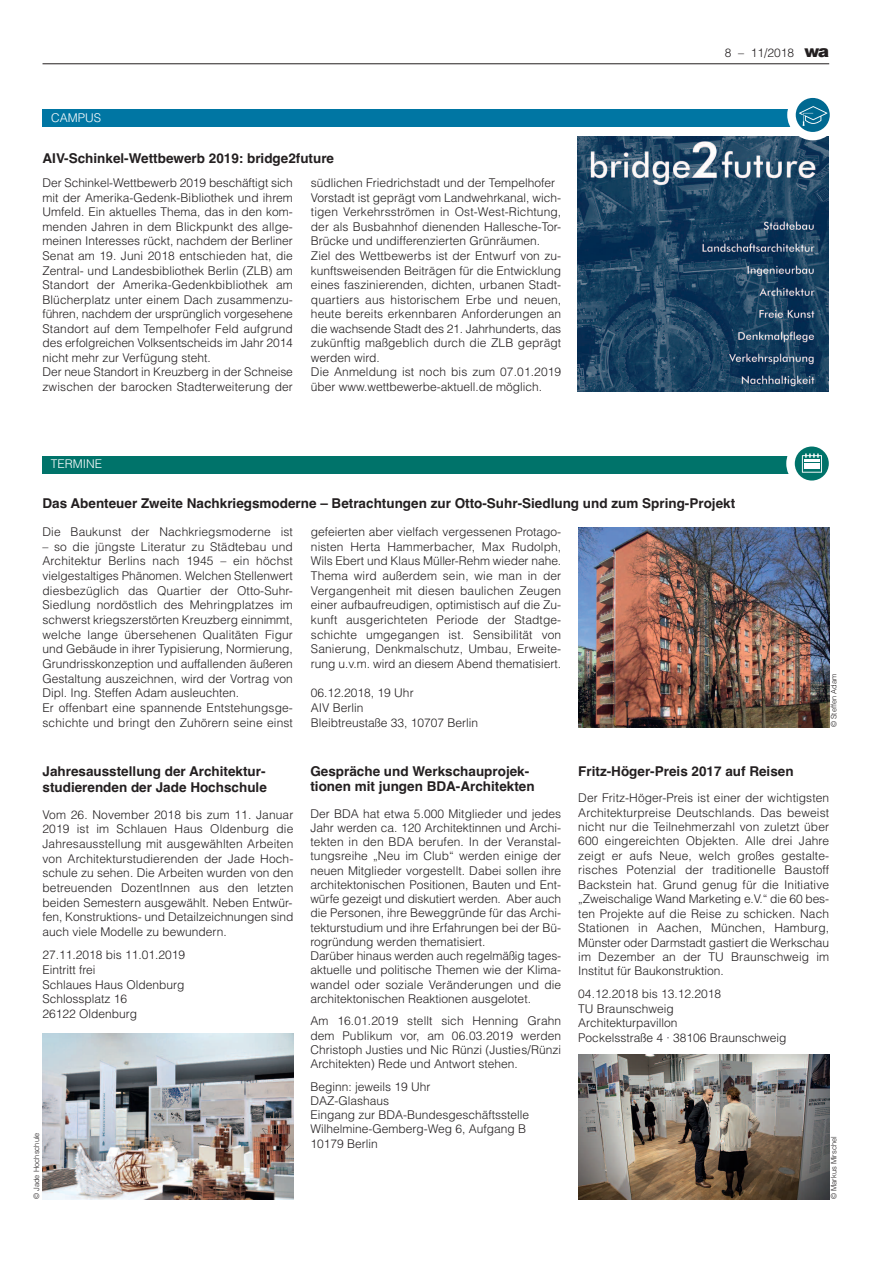
<style>
.page{position:relative;width:893px;height:1263px;background:#fff}
.page>*{position:absolute;margin:0;border:0;box-sizing:border-box;transform-origin:0 0}
.t1{font:700 13.5px/15.8px "Helvetica";color:#231f20}
.t2{font:300 12px/14.7px "Helvetica";color:#231f20}
.t3{font:300 12px "Helvetica";color:#fff}
.t4{font:300 7.5px "Helvetica";color:#231f20}
.s1{font-weight:900;font-size:16.5px}
</style>
<div class="page">
<img style="left:577px;top:136px;width:251px;height:255px">
<div style="left:43px;top:109px;width:770px;height:17px;background:#0076a3"></div>
<div style="left:787px;top:89px;width:51px;height:51px;background:#fff;border-radius:50%"></div>
<div style="left:796px;top:98px;width:34px;height:34px;background:#006991;border-radius:50%"></div>
<svg style="left:799px;top:106px;width:28px;height:20px"></svg>
<img style="left:578px;top:527px;width:251px;height:200px">
<img style="left:43px;top:1033px;width:250px;height:166px">
<img style="left:578px;top:1054px;width:251px;height:145px">
<hr style="left:43px;top:64px;width:786px;height:1px;background:#231f20">
<div style="left:43px;top:456px;width:754px;height:17px;background:#00736a"></div>
<div style="left:786px;top:438px;width:51px;height:51px;background:#fff;border-radius:50%"></div>
<div style="left:795px;top:446px;width:34px;height:34px;background:#00736a;border-radius:50%"></div>
<svg style="left:802px;top:453px;width:20px;height:20px"></svg>
<p class="t3" style="left:51px;top:111px;width:51px">CAMPUS</p>
<p class="t1" style="left:43px;top:151px;width:293px">AIV-Schinkel-Wettbewerb 2019: bridge2future</p>
<p class="t2" style="left:43px;top:176px;width:252px">Der Schinkel-Wettbewerb 2019 beschäftigt sich mit der Amerika-Gedenk-Bibliothek und ihrem Umfeld. Ein aktuelles Thema, das in den kom&shy;menden Jahren in dem Blickpunkt des allge&shy;meinen Interesses rückt, nachdem der Berliner Senat am 19. Juni 2018 entschieden hat, die Zentral- und Landesbibliothek Berlin (ZLB) am Standort der Amerika-Gedenkbibliothek am Blücherplatz unter einem Dach zusammenzu&shy;führen, nachdem der ursprünglich vorgesehene Standort auf dem Tempelhofer Feld aufgrund des erfolgreichen Volksentscheids im Jahr 2014 nicht mehr zur Verfügung steht.<br>Der neue Standort in Kreuzberg in der Schneise zwischen der barocken Stadterweiterung der</p>
<p class="t2" style="left:311px;top:176px;width:252px">südlichen Friedrichstadt und der Tempelhofer Vorstadt ist geprägt vom Landwehrkanal, wich&shy;tigen Verkehrsströmen in Ost-West-Richtung, der als Busbahnhof dienenden Hallesche-Tor-Brücke und undifferenzierten Grünräumen.<br>Ziel des Wettbewerbs ist der Entwurf von zu&shy;kunftsweisenden Beiträgen für die Entwicklung eines faszinierenden, dichten, urbanen Stadt&shy;quartiers aus historischem Erbe und neuen, heute bereits erkennbaren Anforderungen an die wachsende Stadt des 21. Jahrhunderts, das zukünftig maßgeblich durch die ZLB geprägt werden wird.<br>Die Anmeldung ist noch bis zum 07.01.2019 über www.wettbewerbe-aktuell.de möglich.</p>
<p class="t3" style="left:51px;top:457px;width:53px">TERMINE</p>
<p class="t2" style="left:725px;top:46px;width:106px">8 – 11/2018 <span class="s1">wa</span></p>
<p class="t1" style="left:43px;top:495px;width:694px">Das Abenteuer Zweite Nachkriegsmoderne – Betrachtungen zur Otto-Suhr-Siedlung und zum Spring-Projekt</p>
<p class="t2" style="left:43px;top:524px;width:252px">Die Baukunst der Nachkriegsmoderne ist</p>
<p class="t2" style="left:43px;top:539px;width:252px">– so die jüngste Literatur zu Städtebau und Architektur Berlins nach 1945 – ein höchst vielgestaltiges Phänomen. Welchen Stellenwert diesbezüglich das Quartier der Otto-Suhr-Siedlung nordöstlich des Mehringplatzes im schwerst kriegszerstörten Kreuzberg einnimmt, welche lange übersehenen Qualitäten Figur und Gebäude in ihrer Typisierung, Normierung, Grundrisskonzeption und auffallenden äußeren Gestaltung auszeichnen, wird der Vortrag von Dipl. Ing. Steffen Adam ausleuchten.<br>Er offenbart eine spannende Entstehungsge&shy;schichte und bringt den Zuhörern seine einst</p>
<p class="t1" style="left:43px;top:763px;width:226px;line-height:16.2px">Jahresausstellung der Architektur&shy;studierenden der Jade Hochschule</p>
<p class="t2" style="left:43px;top:807px;width:252px;text-align:justify">Vom 26. November 2018 bis zum 11. Januar 2019 ist im Schlauen Haus Oldenburg die Jahresausstellung mit ausgewählten Arbeiten von Architekturstudierenden der Jade Hoch&shy;schule zu sehen. Die Arbeiten wurden von den betreuenden DozentInnen aus den letzten beiden Semestern ausgewählt. Neben Entwür&shy;fen, Konstruktions- und Detailzeichnungen sind auch viele Modelle zu bewundern.</p>
<p class="t2" style="left:43px;top:948px;width:144px">27.11.2018 bis 11.01.2019<br>Eintritt frei<br>Schlaues Haus Oldenburg<br>Schlossplatz 16<br>26122 Oldenburg</p>
<p class="t4" style="left:32px;top:1199px;width:68px;rotate:-90deg">© Jade Hochschule</p>
<p class="t2" style="left:311px;top:524px;width:252px;text-align:justify">gefeierten aber vielfach vergessenen Protago&shy;nisten Herta Hammerbacher, Max Rudolph, Wils Ebert und Klaus Müller-Rehm wieder nahe.<br>Thema wird außerdem sein, wie man in der Vergangenheit mit diesen baulichen Zeugen einer aufbaufreudigen, optimistisch auf die Zu&shy;kunft ausgerichteten Periode der Stadtge&shy;schichte umgegangen ist. Sensibilität von Sanierung, Denkmalschutz, Umbau, Erweite&shy;rung u.v.m. wird an diesem Abend thematisiert.</p>
<p class="t2" style="left:311px;top:686px;width:169px">06.12.2018, 19 Uhr<br>AIV Berlin<br>Bleibtreustaße 33, 10707 Berlin</p>
<p class="t1" style="left:310px;top:763px;width:226px">Gespräche und Werkschauprojek&shy;tionen mit jungen BDA-Architekten</p>
<p class="t2" style="left:310px;top:806px;width:252px;line-height:14.2px">Der BDA hat etwa 5.000 Mitglieder und jedes Jahr werden ca. 120 Architektinnen und Archi&shy;tekten in den BDA berufen. In der Veranstal&shy;tungsreihe „Neu im Club“ werden einige der neuen Mitglieder vorgestellt. Dabei sollen ihre architektonischen Positionen, Bauten und Ent&shy;würfe gezeigt und diskutiert werden. Aber auch die Personen, ihre Beweggründe für das Archi&shy;tekturstudium und ihre Erfahrungen bei der Bü&shy;rogründung werden thematisiert.<br>Darüber hinaus werden auch regelmäßig tages&shy;aktuelle und politische Themen wie der Klima&shy;wandel oder soziale Veränderungen und die architektonischen Reaktionen ausgelotet.</p>
<p class="t2" style="left:310px;top:1014px;width:252px;line-height:14.2px;text-align:justify">Am 16.01.2019 stellt sich Henning Grahn dem Publikum vor, am 06.03.2019 werden Christoph Justies und Nic Rünzi (Justies/Rünzi Architekten) Rede und Antwort stehen.</p>
<p class="t2" style="left:310px;top:1079px;width:220px;line-height:14.2px">Beginn: jeweils 19 Uhr<br>DAZ-Glashaus<br>Eingang zur BDA-Bundesgeschäftsstelle<br>Wilhelmine-Gemberg-Weg 6, Aufgang B<br>10179 Berlin</p>
<p class="t4" style="left:829px;top:727px;width:55px;rotate:-90deg">© Steffen Adam</p>
<p class="t1" style="left:578px;top:763px;width:217px">Fritz-Höger-Preis 2017 auf Reisen</p>
<p class="t2" style="left:578px;top:791px;width:252px;text-align:justify">Der Fritz-Höger-Preis ist einer der wichtigsten Architekturpreise Deutschlands. Das beweist nicht nur die Teilnehmerzahl von zuletzt über 600 eingereichten Objekten. Alle drei Jahre zeigt er aufs Neue, welch großes gestalte&shy;risches Potenzial der traditionelle Baustoff Backstein hat. Grund genug für die Initiative „Zweischalige Wand Marketing e.V.“ die 60 bes&shy;ten Projekte auf die Reise zu schicken. Nach Stationen in Aachen, München, Hamburg, Münster oder Darmstadt gastiert die Werkschau im Dezember an der TU Braunschweig im Institut für Baukonstruktion.</p>
<p class="t2" style="left:578px;top:987px;width:210px">04.12.2018 bis 13.12.2018<br>TU Braunschweig<br>Architekturpavillon<br>Pockelsstraße 4 · 38106 Braunschweig</p>
<p class="t4" style="left:829px;top:1199px;width:65px;rotate:-90deg">© Markus Mirschel</p>
</div>
